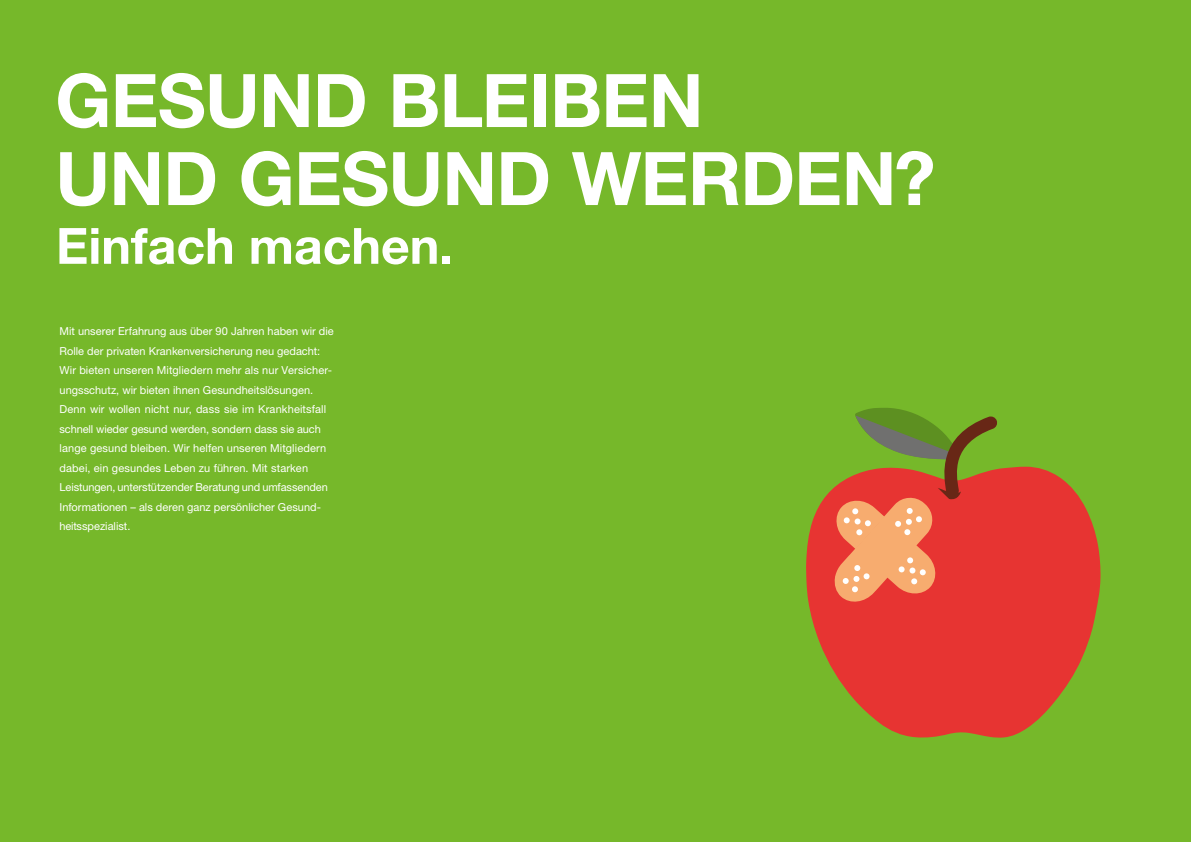
<style>
.page{position:relative;width:1191px;height:842px;background:#76b82a}
.page>*{position:absolute;margin:0;border:0;box-sizing:border-box;transform-origin:0 0}
.Kapitel_Name_74_78pt_bold_versal{font:700 74px "Helvetica Neue LT Std";letter-spacing:-.01em;color:#fff}
.Subline_50_62_bold{font:700 50px "Helvetica Neue LT Std";color:#fff}
.Copytext_8_13pt{font:11px/19.5px "Helvetica Neue LT Std";letter-spacing:.005em;color:#fff}
</style>
<div class="page">
<svg style="left:806px;top:467px;width:294px;height:271px;fill:#e73432"></svg>
<svg style="left:833px;top:408px;width:165px;height:197px"></svg>
<p class="Kapitel_Name_74_78pt_bold_versal" style="left:55px;top:55px;width:650px">GESUND BLEIBEN</p>
<p class="Kapitel_Name_74_78pt_bold_versal" style="left:55px;top:133px;width:881px">UND GESUND WERDEN?</p>
<p class="Subline_50_62_bold" style="left:56px;top:215px;width:399px">Einfach machen.</p>
<p class="Copytext_8_13pt" style="left:60px;top:321px;width:276px">Mit unserer Erfahrung aus über 90 Jahren haben wir die Rolle der privaten Krankenversicherung neu gedacht:<br>Wir bieten unseren Mitgliedern mehr als nur Versicher&shy;ungsschutz, wir bieten ihnen Gesundheitslösungen.<br>Denn wir wollen nicht nur, dass sie im Krankheitsfall schnell wieder gesund werden, sondern dass sie auch lange gesund bleiben. Wir helfen unseren Mitgliedern dabei, ein gesundes Leben zu führen. Mit starken Leistungen, unterstützender Beratung und umfassenden Informationen – als deren ganz persönlicher Gesund-- heitsspezialist.</p>
</div>
